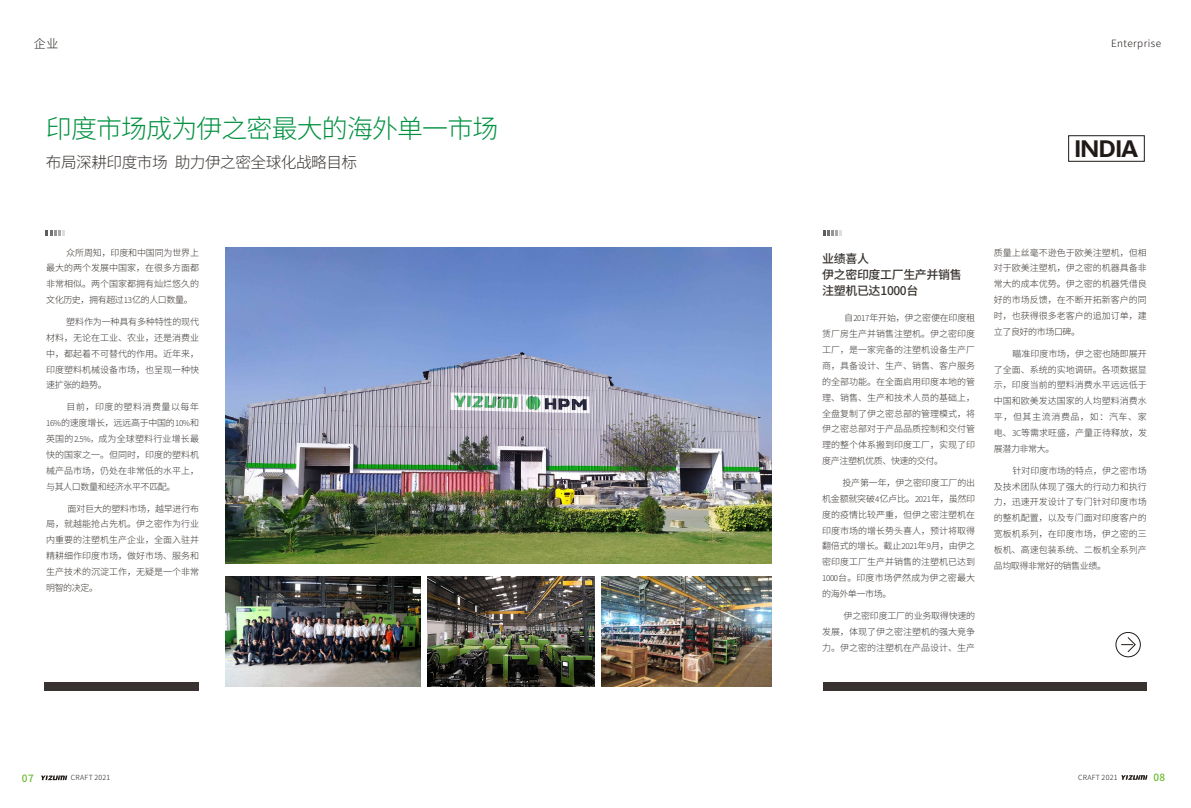
<style>
.page{position:relative;width:1191px;height:808px;background:#fff}
.page>*{position:absolute;margin:0;border:0;box-sizing:border-box;transform-origin:0 0}
.t1{font:300 25.9px "Source Han Sans CN";letter-spacing:-.035em;color:#009140}
.t2{font:800 23.2px "Futura BT";letter-spacing:-.045em;color:#1f1a17}
.t3{font:300 15.7px "Source Han Sans CN";letter-spacing:-.035em;color:#383330}
.t4{font:500 12px/16.5px "Source Han Sans CN";letter-spacing:-.035em;color:#383330}
.t5{font:300 12px "Source Han Sans CN";color:#1f1a17}
.t6{font:300 10px "Source Han Sans CN";letter-spacing:.045em;color:#1f1a17}
.t7{font:500 10px "Source Han Sans CN";color:#69ba2e}
.t8{font:300 9px/15.8px "Source Han Sans CN";color:#383330;text-align:justify}
.t9{font:300 9px "Source Han Sans CN";letter-spacing:-.025em;color:#383330}
.t10{font:300 9px "Source Han Sans CN";letter-spacing:-.045em;color:#383330}
.t11{font:300 9px "Source Han Sans CN";letter-spacing:-.02em;color:#383330}
.t12{font:300 9px "Source Han Sans CN";letter-spacing:.065em;color:#383330}
.t13{font:300 7.1px "Source Han Sans CN";letter-spacing:.045em;color:#1f1a17}
.s1{font-size:8px}
.s2{font-weight:400}
</style>
<div class="page">
<svg style="left:46px;top:230px;width:18px;height:6px"></svg>
<svg style="left:41px;top:775px;width:26px;height:5px"></svg>
<svg style="left:1121px;top:775px;width:26px;height:5px"></svg>
<div style="left:823px;top:682px;width:324px;height:8px;background:#383330"></div>
<svg style="left:823px;top:230px;width:18px;height:6px"></svg>
<img style="left:226px;top:248px;width:545px;height:316px">
<img style="left:427px;top:577px;width:167px;height:109px">
<img style="left:601px;top:577px;width:170px;height:109px">
<img style="left:226px;top:577px;width:194px;height:109px">
<div style="left:44px;top:682px;width:155px;height:8px;background:#383330"></div>
<div style="left:1115px;top:632px;width:25px;height:25px;border:1px solid #1f1a17;border-radius:50%"></div>
<svg style="left:1121px;top:637px;width:15px;height:16px"></svg>
<div style="left:1068px;top:135px;width:76px;height:27px;border:1px solid #1f1a17"></div>
<h3 class="t5" style="left:34px;top:38px;width:26px">企业</h3>
<p class="t6" style="left:1111px;top:38px;width:52px">Enterprise</p>
<h1 class="t1" style="left:46px;top:115px;width:454px">印度市场成为伊之密最大的海外单一市场</h1>
<h3 class="t3" style="left:46px;top:154px;width:313px">布局深耕印度市场 助力伊之密全球化战略目标</h3>
<p class="t8" style="left:46px;top:244px;width:154px;text-indent:20px">众所周知，印度和中国同为世界上最大的两个发展中国家，在很多方面都非常相似。两个国家都拥有灿烂悠久的文化历史，拥有超过<span class="s1">13</span>亿的人口数量。</p>
<p class="t8" style="left:46px;top:314px;width:154px;text-indent:20px">塑料作为一种具有多种特性的现代材料，无论在工业、农业，还是消费业中，都起着不可替代的作用。近年来，印度塑料机械设备市场，也呈现一种快速扩张的趋势。</p>
<p class="t8" style="left:46px;top:399px;width:154px;text-indent:20px">目前，印度的塑料消费量以每年<span class="s1">16%</span>的速度增长，远远高于中国的<span class="s1">10%</span>和英国的<span class="s1">2.5%，</span>成为全球塑料行业增长最快的国家之一。但同时，印度的塑料机械产品市场，仍处在非常低的水平上，与其人口数量和经济水平不匹配。</p>
<p class="t8" style="left:46px;top:500px;width:154px;text-indent:21px">面对巨大的塑料市场，越早进行布局，就越能抢占先机。伊之密作为行业内重要的注塑机生产企业，全面入驻并精耕细作印度市场，做好市场、服务和生产技术的沉淀工作，无疑是一个非常明智的决定。</p>
<h2 class="t2" style="left:1074px;top:139px;width:65px">INDIA</h2>
<h3 class="t4" style="left:822px;top:250px;width:141px">业绩喜人<br>伊之密印度工厂生产并销售注塑机已达1000<span class="s2">台</span></h3>
<p class="t8" style="left:993px;top:244px;width:154px">质量上丝毫不逊色于欧美注塑机，但相对于欧美注塑机，伊之密的机器具备非常大的成本优势。伊之密的机器凭借良好的市场反馈，在不断开拓新客户的同</p>
<p class="t11" style="left:844px;top:313px;width:133px">自<span class="s1">2017</span>年开始，伊之密便在印度租</p>
<p class="t8" style="left:993px;top:308px;width:154px">时，也获得很多老客户的追加订单，建</p>
<p class="t8" style="left:822px;top:326px;width:154px">赁厂房生产并销售注塑机。伊之密印度</p>
<p class="t10" style="left:993px;top:327px;width:88px">立了良好的市场口碑。</p>
<p class="t8" style="left:822px;top:342px;width:154px">工厂，是一家完备的注塑机设备生产厂</p>
<p class="t8" style="left:1012px;top:345px;width:136px">瞄准印度市场，伊之密也随即展开</p>
<p class="t8" style="left:822px;top:358px;width:154px">商，具备设计、生产、销售、客户服务</p>
<p class="t8" style="left:993px;top:361px;width:155px">了全面、系统的实地调研。各项数据显</p>
<p class="t8" style="left:822px;top:373px;width:154px">的全部功能。在全面启用印度本地的管</p>
<p class="t8" style="left:993px;top:377px;width:155px">示，印度当前的塑料消费水平远远低于</p>
<p class="t8" style="left:822px;top:389px;width:154px">理、销售、生产和技术人员的基础上，</p>
<p class="t8" style="left:993px;top:393px;width:155px">中国和欧美发达国家的人均塑料消费水</p>
<p class="t8" style="left:822px;top:405px;width:154px">全盘复制了伊之密总部的管理模式，将</p>
<p class="t12" style="left:993px;top:412px;width:154px">平，但其主流消费品，如：汽车、家</p>
<p class="t8" style="left:822px;top:421px;width:154px">伊之密总部对于产品品质控制和交付管</p>
<p class="t8" style="left:993px;top:425px;width:155px">电、<span class="s1">3C</span>等需求旺盛，产量正待释放，发</p>
<p class="t8" style="left:822px;top:437px;width:154px">理的整个体系搬到印度工厂，实现了印</p>
<p class="t8" style="left:993px;top:440px;width:62px">展潜力非常大。</p>
<p class="t10" style="left:822px;top:456px;width:122px">度产注塑机优质、快速的交付。</p>
<p class="t8" style="left:1012px;top:462px;width:136px">针对印度市场的特点，伊之密市场</p>
<p class="t8" style="left:842px;top:475px;width:134px">投产第一年，伊之密印度工厂的出</p>
<p class="t8" style="left:993px;top:478px;width:155px">及技术团队体现了强大的行动力和执行</p>
<p class="t9" style="left:822px;top:494px;width:154px">机金额就突破<span class="s1">4</span>亿卢比。<span class="s1">2021</span>年，虽然印</p>
<p class="t8" style="left:993px;top:494px;width:154px">力，迅速开发设计了专门针对印度市场</p>
<p class="t8" style="left:822px;top:506px;width:154px">度的疫情比较严重，但伊之密注塑机在</p>
<p class="t8" style="left:993px;top:510px;width:154px">的整机配置，以及专门面对印度客户的</p>
<p class="t8" style="left:822px;top:522px;width:154px">印度市场的增长势头喜人，预计将取得</p>
<p class="t8" style="left:993px;top:526px;width:154px">宽板机系列，在印度市场，伊之密的三</p>
<p class="t9" style="left:822px;top:541px;width:154px">翻倍式的增长。截止<span class="s1">2021</span>年<span class="s1">9</span>月，由伊之</p>
<p class="t8" style="left:993px;top:542px;width:155px">板机、高速包装系统、二板机全系列产</p>
<p class="t8" style="left:822px;top:554px;width:154px">密印度工厂生产并销售的注塑机已达到</p>
<p class="t10" style="left:993px;top:561px;width:114px">品均取得非常好的销售业绩。</p>
<p class="t8" style="left:822px;top:570px;width:154px"><span class="s1">1000</span>台。印度市场俨然成为伊之密最大的海外单一市场。</p>
<p class="t8" style="left:822px;top:607px;width:154px;text-indent:21px">伊之密印度工厂的业务取得快速的发展，体现了伊之密注塑机的强大竞争力。伊之密的注塑机在产品设计、生产</p>
<p class="t7" style="left:22px;top:773px;width:13px">07</p>
<p class="t13" style="left:71px;top:774px;width:41px">CRAFT 2021</p>
<p class="t13" style="left:1078px;top:774px;width:41px">CRAFT 2021</p>
<p class="t7" style="left:1153px;top:772px;width:13px">08</p>
</div>
